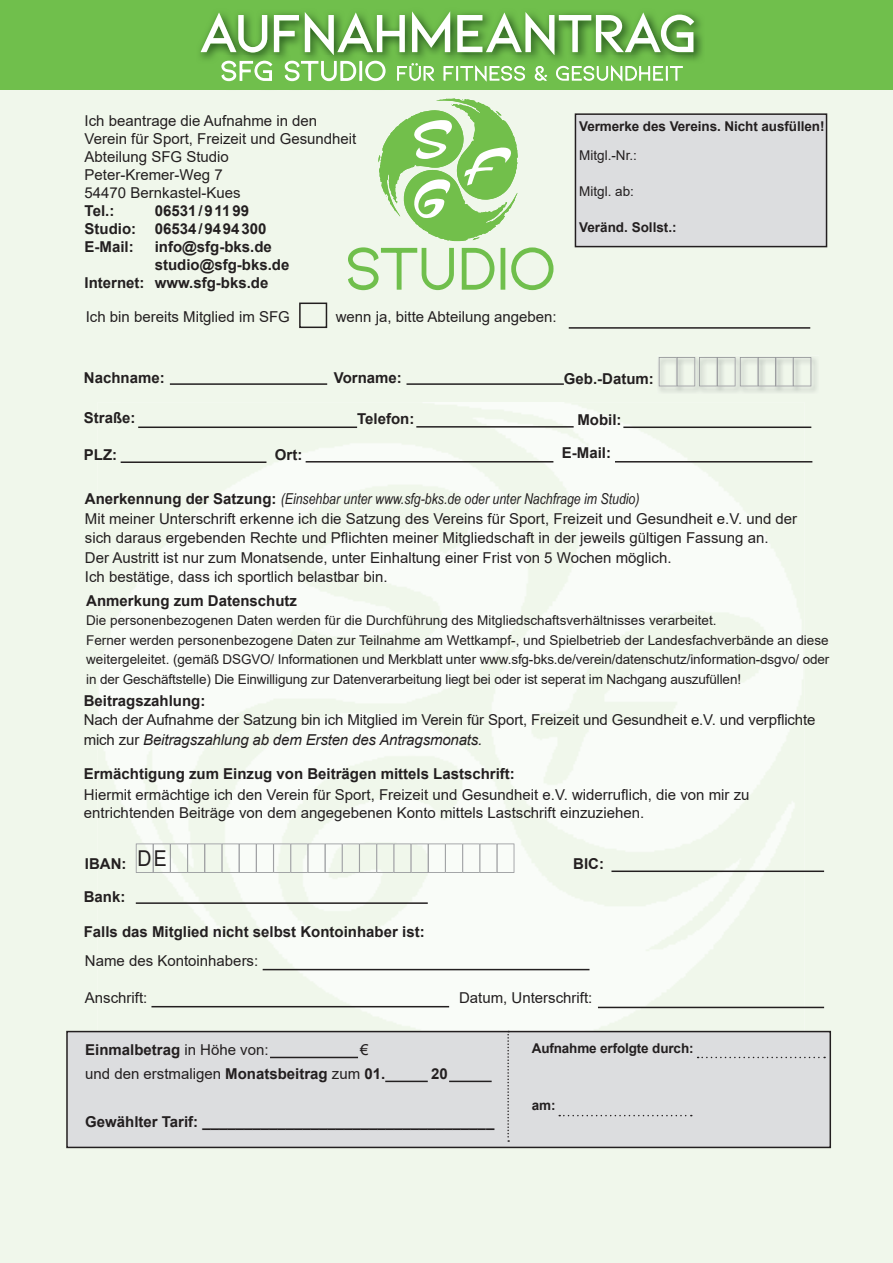
<style>
.page{position:relative;width:893px;height:1263px;background:#fff}
.page>*{position:absolute;margin:0;border:0;box-sizing:border-box;transform-origin:0 0}
.t1{font:21.9px "Arial";color:#231f20;scale:.89 1}
.t2{font:15px/18px "Arial";color:#231f20}
.t3{font:700 15px/18px "Arial";color:#231f20}
.t4{font:italic 15px "Arial Narrow";color:#231f20}
.t5{font:13.5px/19.5px "Arial";color:#231f20}
.t6{font:700 13.5px "Arial";letter-spacing:-.005em;color:#231f20}
.s1{font-family:"Arial";font-weight:700;font-style:normal}
.s2{font-style:italic}
.s3{font-weight:700}
.s4{font-weight:400}
</style>
<div class="page">
<div style="left:0;top:89px;width:893px;height:1174px;background:#f0f7eb"></div>
<img style="left:98px;top:402px;width:707px;height:629px">
<div style="left:0;top:0;width:893px;height:89px;background:#70bf4c"></div>
<hr style="left:170px;top:383px;width:157px;height:2px;background:#231f20">
<hr style="left:406px;top:383px;width:158px;height:2px;background:#231f20">
<hr style="left:138px;top:426px;width:219px;height:2px;background:#231f20">
<hr style="left:121px;top:461px;width:145px;height:2px;background:#231f20">
<hr style="left:416px;top:426px;width:158px;height:2px;background:#231f20">
<hr style="left:623px;top:426px;width:188px;height:2px;background:#231f20">
<hr style="left:615px;top:461px;width:197px;height:1px;background:#231f20">
<hr style="left:569px;top:327px;width:241px;height:2px;background:#231f20">
<hr style="left:306px;top:461px;width:247px;height:1px;background:#231f20">
<img style="left:657px;top:355px;width:162px;height:39px">
<svg style="left:659px;top:357px;width:152px;height:29px;background:#dee4db"></svg>
<hr style="left:611px;top:870px;width:213px;height:2px;background:#231f20">
<hr style="left:598px;top:1007px;width:226px;height:1px;background:#231f20">
<hr style="left:136px;top:902px;width:292px;height:2px;background:#231f20">
<hr style="left:263px;top:969px;width:326px;height:1px;background:#231f20">
<hr style="left:151px;top:1006px;width:298px;height:1px;background:#231f20">
<img style="left:136px;top:843px;width:378px;height:30px">
<div style="left:575px;top:114px;width:251px;height:133px;background:#dcdddf"></div>
<div style="left:575px;top:113px;width:252px;height:134px;border:2px solid #231f20"></div>
<img style="left:216px;top:89px;width:477px;height:3px">
<svg style="left:201px;top:11px;width:493px;height:71px"></svg>
<div style="left:67px;top:1031px;width:763px;height:116px;background:#dcdddf"></div>
<div style="left:66px;top:1031px;width:765px;height:117px;border:2px solid #231f20"></div>
<hr style="left:270px;top:1057px;width:88px;height:1px;background:#231f20">
<svg style="left:698px;top:1057px;width:127px;height:1px"></svg>
<svg style="left:559px;top:1115px;width:133px;height:1px"></svg>
<hr style="left:385px;top:1081px;width:43px;height:1px;background:#231f20">
<hr style="left:449px;top:1081px;width:43px;height:1px;background:#231f20">
<svg style="left:507px;top:1031px;width:2px;height:111px"></svg>
<div style="left:299px;top:303px;width:28px;height:25px;border:2px solid #231f20"></div>
<svg style="left:348px;top:99px;width:205px;height:191px;background:#c4e3b3"></svg>
<p class="t2" style="left:85px;top:111px;width:273px">Ich beantrage die Aufnahme in den<br>Verein für Sport, Freizeit und Gesundheit<br>Abteilung SFG Studio<br>Peter-Kremer-Weg 7<br>54470 Bernkastel-Kues</p>
<p class="t3" style="left:85px;top:202px;width:31px">Tel.:</p>
<p class="t3" style="left:85px;top:202px;width:183px;text-indent:70px">06531 / 9 11 99<br>Studio: 06534 / 94 94 300<br>E-Mail:</p>
<p class="t3" style="left:155px;top:238px;width:119px">info@sfg-bks.de</p>
<p class="t3" style="left:155px;top:256px;width:136px">studio@sfg-bks.de</p>
<p class="t3" style="left:85px;top:274px;width:185px">Internet: www.sfg-bks.de</p>
<p class="t2" style="left:86px;top:308px;width:206px">Ich bin bereits Mitglied im SFG</p>
<p class="t2" style="left:336px;top:308px;width:222px">wenn ja, bitte Abteilung angeben:</p>
<p class="t6" style="left:579px;top:117px;width:247px">Vermerke des Vereins. Nicht ausfüllen!</p>
<p class="t5" style="left:579px;top:145px;width:59px">Mitgl.-Nr.:</p>
<p class="t5" style="left:579px;top:181px;width:56px">Mitgl. ab:</p>
<p class="t6" style="left:579px;top:217px;width:99px">Veränd. Sollst.:</p>
<p class="t3" style="left:84px;top:369px;width:82px">Nachname:</p>
<p class="t3" style="left:334px;top:368px;width:70px">Vorname:</p>
<p class="t3" style="left:564px;top:370px;width:91px">Geb.-Datum:</p>
<p class="t3" style="left:84px;top:409px;width:53px">Straße:</p>
<p class="t3" style="left:357px;top:410px;width:59px">Telefon:</p>
<p class="t3" style="left:577px;top:411px;width:46px">Mobil:</p>
<p class="t3" style="left:84px;top:446px;width:35px">PLZ:</p>
<p class="t3" style="left:275px;top:446px;width:29px">Ort:</p>
<p class="t3" style="left:562px;top:444px;width:51px">E-Mail:</p>
<p class="t4" style="left:85px;top:489px;width:556px"><span class="s1">Anerkennung der Satzung:</span> (Einsehbar unter www.sfg-bks.de oder unter Nachfrage im Studio)</p>
<p class="t2" style="left:85px;top:509px;width:714px;line-height:19.5px">Mit meiner Unterschrift erkenne ich die Satzung des Vereins für Sport, Freizeit und Gesundheit e.V. und der sich daraus ergebenden Rechte und Pflichten meiner Mitgliedschaft in der jeweils gültigen Fassung an.<br>Der Austritt ist nur zum Monatsende, unter Einhaltung einer Frist von 5 Wochen möglich.<br>Ich bestätige, dass ich sportlich belastbar bin.</p>
<p class="t3" style="left:86px;top:592px;width:212px">Anmerkung zum Datenschutz</p>
<p class="t5" style="left:86px;top:611px;width:745px">Die personenbezogenen Daten werden für die Durchführung des Mitgliedschaftsverhältnisses verarbeitet.<br>Ferner werden personenbezogene Daten zur Teilnahme am Wettkampf-, und Spielbetrieb der Landesfachverbände an diese weitergeleitet. (gemäß DSGVO/ Informationen und Merkblatt unter www.sfg-bks.de/verein/datenschutz/information-dsgvo/ oder in der Geschäftstelle) Die Einwilligung zur Datenverarbeitung liegt bei oder ist seperat im Nachgang auszufüllen!</p>
<p class="t3" style="left:84px;top:691px;width:123px">Beitragszahlung:</p>
<p class="t2" style="left:84px;top:710px;width:733px;line-height:19.5px">Nach der Aufnahme der Satzung bin ich Mitglied im Verein für Sport, Freizeit und Gesundheit e.V. und verpflichte mich zur <span class="s2">Beitragszahlung ab dem Ersten des Antragsmonats.</span></p>
<p class="t3" style="left:84px;top:765px;width:432px">Ermächtigung zum Einzug von Beiträgen mittels Lastschrift:</p>
<p class="t2" style="left:84px;top:786px;width:667px">Hiermit ermächtige ich den Verein für Sport, Freizeit und Gesundheit e.V. widerruflich, die von mir zu entrichtenden Beiträge von dem angegebenen Konto mittels Lastschrift einzuziehen.</p>
<h1 class="t1" style="left:137px;top:843px;width:35px">D E</h1>
<p class="t3" style="left:573px;top:855px;width:32px">BIC:</p>
<p class="t3" style="left:85px;top:855px;width:43px">IBAN:</p>
<p class="t3" style="left:84px;top:887px;width:43px">Bank:</p>
<p class="t3" style="left:84px;top:923px;width:342px">Falls das Mitglied nicht selbst Kontoinhaber ist:</p>
<p class="t2" style="left:85px;top:951px;width:175px">Name des Kontoinhabers:</p>
<p class="t2" style="left:85px;top:988px;width:64px">Anschrift:</p>
<p class="t2" style="left:459px;top:988px;width:135px">Datum, Unterschrift:</p>
<p class="t2" style="left:85px;top:1037px;width:302px;line-height:24px;text-indent:275px">€ und den erstmaligen <span class="s3">Monatsbeitrag</span> zum <span class="s3">01.</span></p>
<p class="t3" style="left:85px;top:1041px;width:185px">Einmalbetrag <span class="s4">in Höhe von:</span></p>
<p class="t3" style="left:431px;top:1065px;width:18px">20</p>
<p class="t3" style="left:85px;top:1113px;width:411px">Gewählter Tarif: ___________________________________</p>
<p class="t6" style="left:532px;top:1039px;width:163px">Aufnahme erfolgte durch:</p>
<p class="t6" style="left:532px;top:1096px;width:25px">am:</p>
</div>
